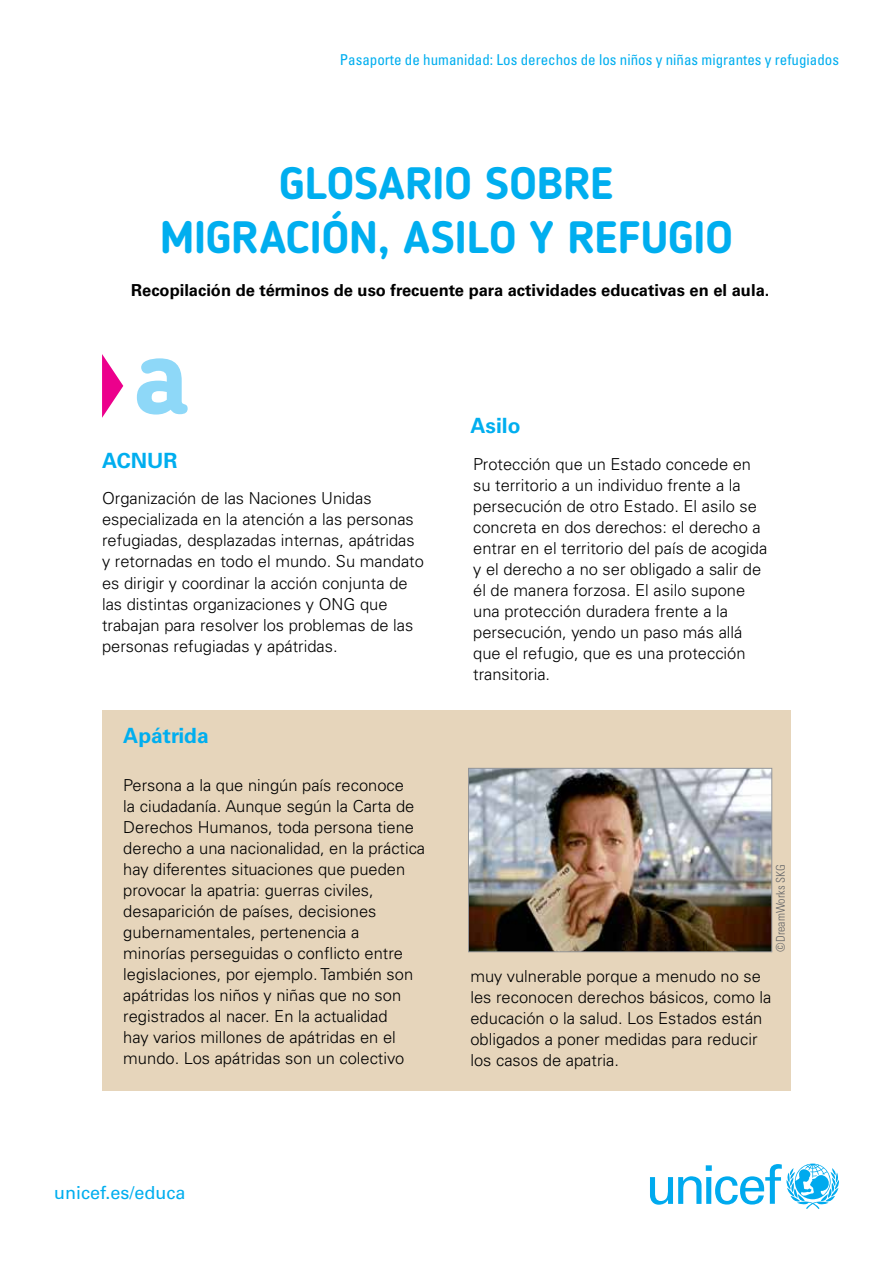
<style>
.page{position:relative;width:893px;height:1263px;background:#fff}
.page>*{position:absolute;margin:0;border:0;box-sizing:border-box;transform-origin:0 0}
.t1{font:700 108px "Blogger Sans";color:#8ed8f8}
.t2{font:700 45px/54px "Blogger Sans";color:#00aeef;text-align:center}
.t3{font:700 21px "Univers LT Std";color:#00aeef}
.t4{font:18px "Univers LT Std";color:#00aeef}
.t5{font:300 16.5px/21px "Univers LT Std";color:#000}
.t6{font:700 16.5px "Univers LT Std";color:#000}
.t7{font:condensed 15px "Univers LT Std";color:#00aeef}
.t8{font:300 condensed 12px "Univers LT Std";color:#636466}
</style>
<div class="page">
<div style="left:102px;top:710px;width:689px;height:381px;background:#e6d5bb"></div>
<img style="left:470px;top:770px;width:300px;height:180px">
<div style="left:468px;top:768px;width:304px;height:184px;border:1px solid #939598"></div>
<svg style="left:650px;top:1163px;width:189px;height:46px"></svg>
<svg style="left:102px;top:354px;width:21px;height:64px"></svg>
<p class="t7" style="left:340px;top:50px;width:501px">Pasaporte de humanidad: Los derechos de los niños y niñas migrantes y refugiados</p>
<h2 class="t2" style="left:160px;top:156px;width:574px">GLOSARIO SOBRE<br>MIGRACIÓN, ASILO Y REFUGIO</h2>
<p class="t6" style="left:131px;top:280px;width:640px">Recopilación de términos de uso frecuente para actividades educativas en el aula.</p>
<h1 class="t1" style="left:133px;top:311px;width:58px">A</h1>
<p class="t3" style="left:102px;top:448px;width:77px">ACNUR</p>
<p class="t5" style="left:102px;top:488px;width:323px">Organización de las Naciones Unidas especializada en la atención a las personas refugiadas, desplazadas internas, apátridas y retornadas en todo el mundo. Su mandato es dirigir y coordinar la acción conjunta de las distintas organizaciones y ONG que trabajan para resolver los problemas de las personas refugiadas y apátridas.</p>
<p class="t3" style="left:123px;top:723px;width:87px">Apátrida</p>
<p class="t5" style="left:123px;top:775px;width:303px">Persona a la que ningún país reconoce<br>la ciudadanía. Aunque según la Carta de Derechos Humanos, toda persona tiene derecho a una nacionalidad, en la práctica hay diferentes situaciones que pueden provocar la apatria: guerras civiles, desaparición de países, decisiones gubernamentales, pertenencia a minorías perseguidas o conflicto entre legislaciones, por ejemplo. También son apátridas los niños y niñas que no son registrados al nacer. En la actualidad<br>hay varios millones de apátridas en el mundo. Los apátridas son un colectivo</p>
<p class="t3" style="left:470px;top:413px;width:52px">Asilo</p>
<p class="t5" style="left:473px;top:454px;width:296px">Protección que un Estado concede en su territorio a un individuo frente a la persecución de otro Estado. El asilo se concreta en dos derechos: el derecho a entrar en el territorio del país de acogida y el derecho a no ser obligado a salir de él de manera forzosa. El asilo supone una protección duradera frente a la persecución, yendo un paso más allá que el refugio, que es una protección transitoria.</p>
<p class="t8" style="left:773px;top:951px;width:89px;rotate:-90deg">©DreamWorks SKG</p>
<p class="t5" style="left:470px;top:965px;width:302px">muy vulnerable porque a menudo no se les reconocen derechos básicos, como la educación o la salud. Los Estados están obligados a poner medidas para reducir los casos de apatria.</p>
<p class="t4" style="left:54px;top:1182px;width:133px">unicef.es/educa</p>
</div>
